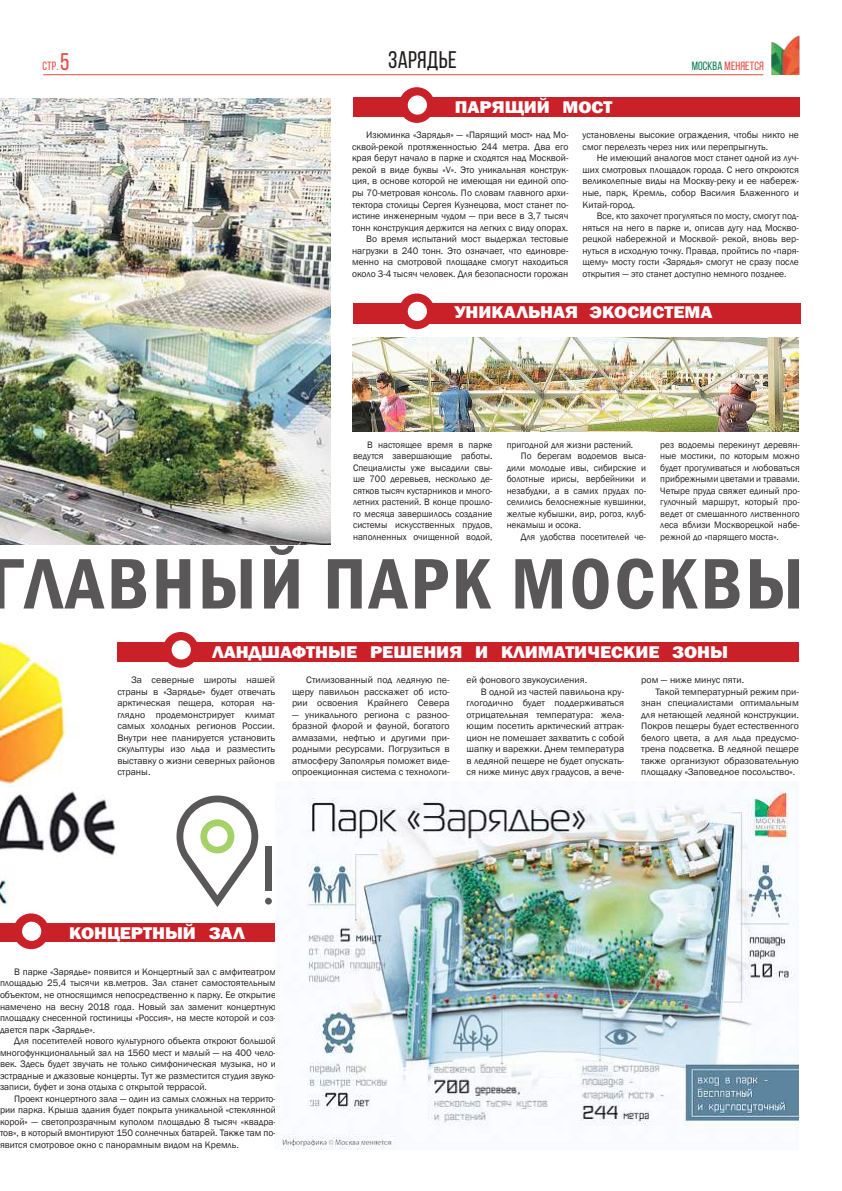
<style>
.page{position:relative;width:842px;height:1191px;background:#fff}
.page>*{position:absolute;margin:0;border:0;box-sizing:border-box;transform-origin:0 0}
.t1{font:600 condensed 74px "Franklin Gothic";letter-spacing:.04em;color:#5a5758}
.t2{font:24px "Bebas Neue";letter-spacing:.01em;color:#241f1f}
.t3{font:800 17.4px "Franklin Gothic";color:#fff;scale:1.09 1}
.t4{font:12px "Bebas Neue";letter-spacing:.01em;color:#e9473f}
.t5{font:9.6px/11.5px "Franklin Gothic";color:#241f1f;text-align:justify}
.s1{font-size:24px}
.s2{color:#097d4f}
</style>
<div class="page">
<img style="left:772px;top:35px;width:28px;height:39px">
<hr style="left:43px;top:74px;width:720px;height:1px;background:#f3483f">
<img style="left:0;top:641px;width:122px;height:266px">
<div style="left:265px;top:846px;width:7px;height:45px;background:#5a5758"></div>
<div style="left:265px;top:897px;width:7px;height:7px;background:#5a5758;border-radius:50%"></div>
<svg style="left:176px;top:795px;width:82px;height:112px"></svg>
<div style="left:117px;top:642px;width:682px;height:19px;background:#ca2129"></div>
<div style="left:163px;top:632px;width:36px;height:35px;background:#ca2129;border-radius:50%"></div>
<div style="left:172px;top:640px;width:19px;height:19px;background:#fff;border-radius:50%"></div>
<div style="left:353px;top:97px;width:447px;height:19px;background:#ca2129"></div>
<div style="left:399px;top:87px;width:36px;height:36px;background:#ca2129;border-radius:50%"></div>
<div style="left:408px;top:95px;width:19px;height:20px;background:#fff;border-radius:50%"></div>
<div style="left:0;top:923px;width:277px;height:19px;background:#ca2129"></div>
<div style="left:13px;top:913px;width:36px;height:36px;background:#ca2129;border-radius:50%"></div>
<div style="left:22px;top:921px;width:19px;height:20px;background:#fff;border-radius:50%"></div>
<div style="left:353px;top:303px;width:447px;height:20px;background:#ca2129"></div>
<div style="left:399px;top:293px;width:36px;height:36px;background:#ca2129;border-radius:50%"></div>
<div style="left:408px;top:302px;width:19px;height:19px;background:#fff;border-radius:50%"></div>
<img style="left:276px;top:782px;width:523px;height:368px">
<img style="left:0;top:98px;width:331px;height:446px">
<img style="left:352px;top:338px;width:447px;height:93px">
<h2 class="t2" style="left:388px;top:47px;width:70px">зарядье</h2>
<p class="t4" style="left:43px;top:59px;width:29px">стр. <span class="s1">5</span></p>
<p class="t4" style="left:692px;top:59px;width:74px"><span class="s2">Москва</span> Меняется</p>
<h3 class="t3" style="left:455px;top:95px;width:146px">ПАРЯЩИЙ МОСТ</h3>
<p class="t5" style="left:352px;top:130px;width:218px;text-align:right">Изюминка «Зарядья» — «Парящий мост» над Мо&shy;сквой-рекой протяженностью 244 метра. Два его края берут начало в парке и сходятся над Москвой&shy;рекой в виде буквы «V». Это уникальная конструк&shy;ция, в основе которой не имеющая ни единой опо&shy;ры 70-метровая консоль. По словам главного архи&shy;тектора столицы Сергея Кузнецова, мост станет по&shy;истине инженерным чудом — при весе в 3,7 тысяч тонн конструкция держится на легких с виду опорах.<br>Во время испытаний мост выдержал тестовые нагрузки в 240 тонн. Это означает, что единовре&shy;менно на смотровой площадке смогут находиться около 3-4 тысяч человек. Для безопасности горожан</p>
<p class="t5" style="left:583px;top:130px;width:218px">установлены высокие ограждения, чтобы никто не смог перелезть через них или перепрыгнуть.</p>
<p class="t5" style="left:583px;top:153px;width:218px;text-indent:14px">Не имеющий аналогов мост станет одной из луч&shy;ших смотровых площадок города. С него откроются великолепные виды на Москву-реку и ее набереж&shy;ные, парк, Кремль, собор Василия Блаженного и Китай-город.</p>
<p class="t5" style="left:583px;top:210px;width:218px;text-indent:14px">Все, кто захочет прогуляться по мосту, смогут под&shy;няться на него в парке и, описав дугу над Москво&shy;рецкой набережной и Москвой- рекой, вновь вер&shy;нуться в исходную точку. Правда, пройтись по «паря&shy;щему» мосту гости «Зарядья» смогут не сразу после открытия — это станет доступно немного позднее.</p>
<h3 class="t3" style="left:455px;top:301px;width:238px">УНИКАЛЬНАЯ ЭКОСИСТЕМА</h3>
<p class="t5" style="left:353px;top:439px;width:141px;text-indent:14px">В настоящее время в парке ведутся завершающие работы.<br>Специалисты уже высадили свы&shy;ше 700 деревьев, несколько де&shy;сятков тысяч кустарников и много&shy;летних растений. В конце прошло&shy;го месяца завершилось создание системы искусственных прудов, наполненных очищенной водой,</p>
<p class="t5" style="left:507px;top:439px;width:128px">пригодной для жизни растений.</p>
<p class="t5" style="left:660px;top:439px;width:141px">рез водоемы перекинут деревян&shy;ные мостики, по которым можно будет прогуливаться и любоваться прибрежными цветами и травами.<br>Четыре пруда свяжет единый про&shy;гулочный маршрут, который про&shy;ведет от смешанного лиственного леса вблизи Москворецкой набе&shy;режной до «парящего моста».</p>
<h1 class="t1" style="left:-11px;top:534px;width:816px">ГЛАВНЫЙ ПАРК МОСКВЫ</h1>
<p class="t5" style="left:521px;top:450px;width:127px">По берегам водоемов выса-</p>
<p class="t5" style="left:507px;top:462px;width:141px">дили молодые ивы, сибирские и</p>
<p class="t5" style="left:507px;top:473px;width:141px">болотные ирисы, вербейники и</p>
<p class="t5" style="left:507px;top:485px;width:141px">незабудки, а в самих прудах по-</p>
<p class="t5" style="left:507px;top:496px;width:141px">селились белоснежные кувшинки,</p>
<p class="t5" style="left:507px;top:508px;width:141px">желтые кубышки, аир, рогоз, клуб-</p>
<p class="t5" style="left:507px;top:519px;width:76px">некамыш и осока.</p>
<p class="t5" style="left:521px;top:531px;width:127px">Для удобства посетителей че-</p>
<h3 class="t3" style="left:213px;top:640px;width:474px">ЛАНДШАФТНЫЕ РЕШЕНИЯ И КЛИМАТИЧЕСКИЕ ЗОНЫ</h3>
<p class="t5" style="left:117px;top:674px;width:159px;text-indent:14px">За северные широты нашей страны в «Зарядье» будет отвечать арктическая пещера, которая на&shy;глядно продемонстрирует климат самых холодных регионов России.<br>Внутри нее планируется установить скульптуры изо льда и разместить выставку о жизни северных районов страны.</p>
<p class="t5" style="left:292px;top:674px;width:159px;text-indent:14px">Стилизованный под ледяную пе&shy;щеру павильон расскажет об исто&shy;рии освоения Крайнего Севера</p>
<p class="t5" style="left:292px;top:709px;width:159px">— уникального региона с разноо&shy;бразной флорой и фауной, богатого алмазами, нефтью и другими при&shy;родными ресурсами. Погрузиться в атмосферу Заполярья поможет виде&shy;опроекционная система с технологи-</p>
<p class="t5" style="left:467px;top:674px;width:122px">ей фонового звукоусиления.</p>
<p class="t5" style="left:481px;top:686px;width:145px">В одной из частей павильона кру-</p>
<p class="t5" style="left:467px;top:697px;width:159px">глогодично будет поддерживаться</p>
<p class="t5" style="left:467px;top:709px;width:159px">отрицательная температура: жела-</p>
<p class="t5" style="left:467px;top:720px;width:159px">ющим посетить арктический аттрак-</p>
<p class="t5" style="left:467px;top:732px;width:159px">цион не помешает захватить с собой</p>
<p class="t5" style="left:467px;top:743px;width:159px">шапку и варежки. Днем температура</p>
<p class="t5" style="left:467px;top:755px;width:159px">в ледяной пещере не будет опускать-</p>
<p class="t5" style="left:467px;top:766px;width:159px">ся ниже минус двух градусов, а вече-</p>
<p class="t5" style="left:641px;top:674px;width:104px">ром — ниже минус пяти.</p>
<p class="t5" style="left:655px;top:686px;width:145px">Такой температурный режим при-</p>
<p class="t5" style="left:641px;top:697px;width:159px">знан специалистами оптимальным</p>
<p class="t5" style="left:641px;top:709px;width:159px">для нетающей ледяной конструкции.</p>
<p class="t5" style="left:641px;top:720px;width:159px">Покров пещеры будет естественного</p>
<p class="t5" style="left:641px;top:732px;width:159px">белого цвета, а для льда предусмо-</p>
<p class="t5" style="left:641px;top:743px;width:159px">трена подсветка. В ледяной пещере</p>
<p class="t5" style="left:641px;top:755px;width:159px">также организуют образовательную</p>
<p class="t5" style="left:641px;top:766px;width:156px">площадку «Заповедное посольство».</p>
<h3 class="t3" style="left:69px;top:922px;width:162px">КОНЦЕРТНЫЙ ЗАЛ</h3>
<p class="t5" style="left:0;top:966px;width:277px;text-indent:14px">В парке «Зарядье» появится и Концертный зал с амфитеатром площадью 25,4 тысячи кв.метров. Зал станет самостоятельным объектом, не относящимся непосредственно к парку. Ее открытие намечено на весну 2018 года. Новый зал заменит концертную площадку снесенной гостиницы «Россия», на месте которой и соз&shy;дается парк «Зарядье».</p>
<p class="t5" style="left:0;top:1035px;width:277px;text-indent:14px">Для посетителей нового культурного объекта откроют большой многофункциональный зал на 1560 мест и малый — на 400 чело&shy;век. Здесь будет звучать не только симфоническая музыка, но и эстрадные и джазовые концерты. Тут же разместится студия звуко&shy;записи, буфет и зона отдыха с открытой террасой.</p>
<p class="t5" style="left:0;top:1093px;width:277px;text-indent:14px">Проект концертного зала — один из самых сложных на террито&shy;рии парка. Крыша здания будет покрыта уникальной «стеклянной корой» — светопрозрачным куполом площадью 8 тысяч «квадра&shy;тов», в который вмонтируют 150 солнечных батарей. Также там по&shy;явится смотровое окно с панорамным видом на Кремль.</p>
</div>
